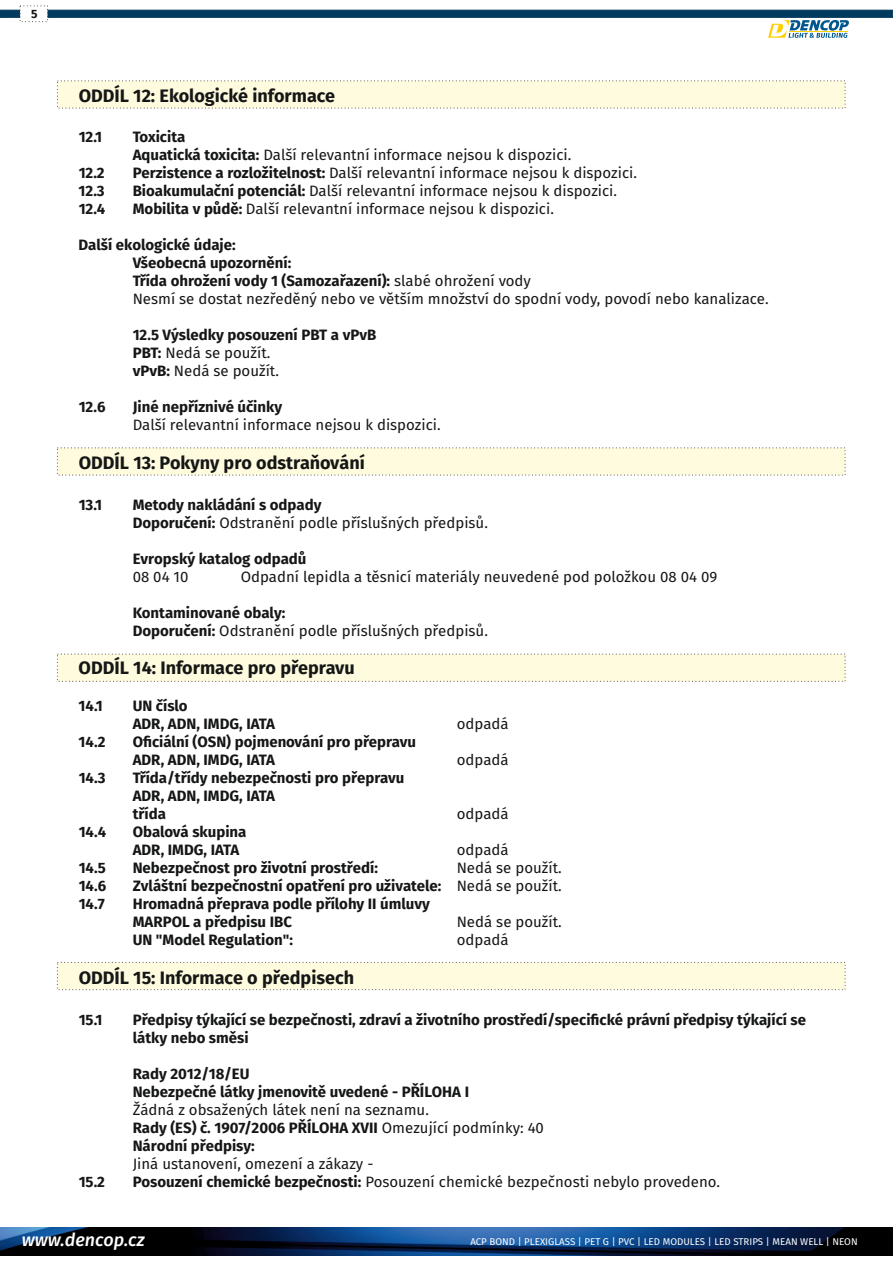
<style>
.page{position:relative;width:893px;height:1263px;background:#fff}
.page>*{position:absolute;margin:0;border:0;box-sizing:border-box;transform-origin:0 0}
.t1{font:700 18px "Fira Sans";color:#151616}
.t2{font:italic 500 18px "Fira Sans";color:#fff}
.t3{font:700 15px/18px "Fira Sans";color:#151616}
.t4{font:15px/18px "Fira Sans";color:#151616}
.t5{font:700 12px "Fira Sans";color:#151616}
.t6{font:9.75px "Fira Sans";color:#fff}
.s1{font-weight:700}
.s2{font-weight:400}
</style>
<div class="page">
<svg style="left:57px;top:80px;width:789px;height:29px;background:#fbf8dd"></svg>
<svg style="left:57px;top:447px;width:789px;height:29px;background:#fbf8dd"></svg>
<svg style="left:57px;top:653px;width:789px;height:29px;background:#fbf8dd"></svg>
<svg style="left:57px;top:961px;width:789px;height:29px;background:#fcf8dd"></svg>
<img style="left:0;top:1228px;width:893px;height:27px">
<svg style="left:0;top:5px;width:893px;height:33px"></svg>
<p class="t5" style="left:31px;top:7px;width:8px">5</p>
<p class="t1" style="left:79px;top:85px;width:258px">ODDÍL 12: Ekologické informace</p>
<p class="t3" style="left:79px;top:128px;width:25px">12.1</p>
<p class="t3" style="left:133px;top:128px;width:54px">Toxicita</p>
<p class="t4" style="left:133px;top:146px;width:440px"><span class="s1">Aquatická toxicita:</span> Další relevantní informace nejsou k dispozici.</p>
<p class="t3" style="left:79px;top:164px;width:28px">12.2</p>
<p class="t4" style="left:133px;top:164px;width:506px"><span class="s1">Perzistence a rozložitelnost:</span> Další relevantní informace nejsou k dispozici.</p>
<p class="t3" style="left:79px;top:182px;width:28px">12.3</p>
<p class="t4" style="left:133px;top:182px;width:486px"><span class="s1">Bioakumulační potenciál:</span> Další relevantní informace nejsou k dispozici.</p>
<p class="t3" style="left:79px;top:200px;width:28px">12.4</p>
<p class="t4" style="left:133px;top:200px;width:423px"><span class="s1">Mobilita v půdě:</span> Další relevantní informace nejsou k dispozici.</p>
<p class="t3" style="left:79px;top:236px;width:159px">Další ekologické údaje:</p>
<p class="t3" style="left:133px;top:254px;width:160px">Všeobecná upozornění:</p>
<p class="t3" style="left:133px;top:272px;width:400px">Třída ohrožení vody 1 (Samozařazení): <span class="s2">slabé ohrožení vody</span></p>
<p class="t4" style="left:133px;top:290px;width:637px">Nesmí se dostat nezředěný nebo ve větším množství do spodní vody, povodí nebo kanalizace.</p>
<p class="t3" style="left:133px;top:326px;width:245px">12.5 Výsledky posouzení PBT a vPvB</p>
<p class="t4" style="left:133px;top:344px;width:148px"><span class="s1">PBT:</span> Nedá se použít. <span class="s1">vPvB:</span> Nedá se použít.</p>
<p class="t3" style="left:79px;top:398px;width:28px">12.6</p>
<p class="t3" style="left:133px;top:398px;width:151px">Jiné nepříznivé účinky</p>
<p class="t4" style="left:133px;top:416px;width:309px">Další relevantní informace nejsou k dispozici.</p>
<p class="t1" style="left:79px;top:452px;width:288px">ODDÍL 13: Pokyny pro odstraňování</p>
<p class="t3" style="left:79px;top:496px;width:25px">13.1</p>
<p class="t4" style="left:133px;top:496px;width:357px"><span class="s1">Metody nakládání s odpady<br>Doporučení:</span> Odstranění podle příslušných předpisů.</p>
<p class="t3" style="left:133px;top:550px;width:175px">Evropský katalog odpadů</p>
<p class="t4" style="left:133px;top:568px;width:57px">08 04 10</p>
<p class="t4" style="left:241px;top:568px;width:478px">Odpadní lepidla a těsnicí materiály neuvedené pod položkou 08 04 09</p>
<p class="t3" style="left:133px;top:604px;width:154px">Kontaminované obaly:</p>
<p class="t4" style="left:133px;top:622px;width:357px"><span class="s1">Doporučení:</span> Odstranění podle příslušných předpisů.</p>
<p class="t1" style="left:79px;top:658px;width:278px">ODDÍL 14: Informace pro přepravu</p>
<p class="t3" style="left:79px;top:697px;width:26px">14.1</p>
<p class="t3" style="left:133px;top:697px;width:144px">UN číslo<br>ADR, ADN, IMDG, IATA</p>
<p class="t3" style="left:79px;top:733px;width:28px">14.2</p>
<p class="t3" style="left:133px;top:733px;width:285px">Oficiální (OSN) pojmenování pro přepravu</p>
<p class="t4" style="left:457px;top:715px;width:53px">odpadá</p>
<p class="t3" style="left:133px;top:751px;width:144px">ADR, ADN, IMDG, IATA</p>
<p class="t4" style="left:457px;top:751px;width:53px">odpadá</p>
<p class="t3" style="left:133px;top:805px;width:35px">třída</p>
<p class="t4" style="left:457px;top:805px;width:53px">odpadá</p>
<p class="t3" style="left:79px;top:769px;width:28px">14.3</p>
<p class="t3" style="left:133px;top:769px;width:273px">Třída/třídy nebezpečnosti pro přepravu<br>ADR, ADN, IMDG, IATA</p>
<p class="t3" style="left:79px;top:823px;width:29px">14.4</p>
<p class="t3" style="left:133px;top:823px;width:115px">Obalová skupina<br>ADR, IMDG, IATA</p>
<p class="t4" style="left:457px;top:841px;width:53px">odpadá</p>
<p class="t3" style="left:79px;top:859px;width:29px">14.5</p>
<p class="t3" style="left:133px;top:859px;width:247px">Nebezpečnost pro životní prostředí:</p>
<p class="t4" style="left:457px;top:859px;width:107px">Nedá se použít.</p>
<p class="t3" style="left:79px;top:877px;width:29px">14.6</p>
<p class="t3" style="left:133px;top:877px;width:431px">Zvláštní bezpečnostní opatření pro uživatele: <span class="s2">Nedá se použít.</span></p>
<p class="t3" style="left:79px;top:895px;width:28px">14.7</p>
<p class="t3" style="left:133px;top:895px;width:299px">Hromadná přeprava podle přílohy II úmluvy<br>MARPOL a předpisu IBC</p>
<p class="t4" style="left:457px;top:913px;width:107px">Nedá se použít.</p>
<p class="t3" style="left:133px;top:931px;width:162px">UN "Model Regulation":</p>
<p class="t4" style="left:457px;top:931px;width:53px">odpadá</p>
<p class="t1" style="left:79px;top:967px;width:277px">ODDÍL 15: Informace o předpisech</p>
<p class="t3" style="left:79px;top:1010px;width:25px">15.1</p>
<p class="t3" style="left:133px;top:1010px;width:675px">Předpisy týkající se bezpečnosti, zdraví a životního prostředí/specifické právní předpisy týkající se látky nebo směsi</p>
<p class="t3" style="left:133px;top:1064px;width:118px">Rady 2012/18/EU</p>
<p class="t4" style="left:133px;top:1100px;width:298px">Žádná z obsažených látek není na seznamu.</p>
<p class="t3" style="left:133px;top:1082px;width:338px">Nebezpečné látky jmenovitě uvedené - PŘÍLOHA I</p>
<p class="t3" style="left:133px;top:1118px;width:413px">Rady (ES) č. 1907/2006 PŘÍLOHA XVII <span class="s2">Omezující podmínky: 40<br></span>Národní předpisy:</p>
<p class="t4" style="left:133px;top:1154px;width:242px">Jiná ustanovení, omezení a zákazy -</p>
<p class="t3" style="left:79px;top:1172px;width:28px">15.2</p>
<p class="t4" style="left:133px;top:1172px;width:589px"><span class="s1">Posouzení chemické bezpečnosti:</span> Posouzení chemické bezpečnosti nebylo provedeno.</p>
<p class="t2" style="left:22px;top:1229px;width:124px">www.dencop.cz</p>
<p class="t6" style="left:470px;top:1236px;width:389px">ACP BOND | PLEXIGLASS | PET G | PVC | LED MODULES | LED STRIPS | MEAN WELL | NEON</p>
</div>
